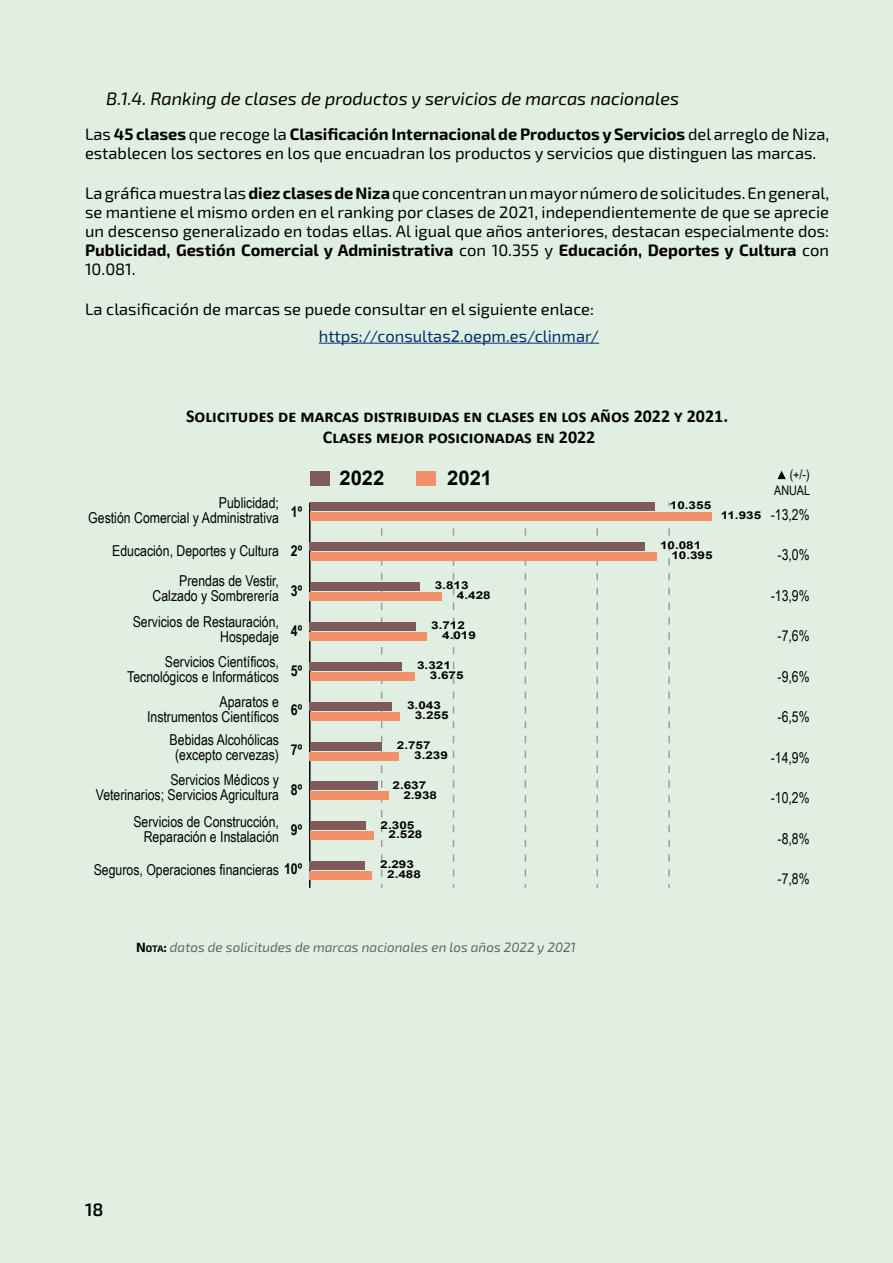
<style>
.page{position:relative;width:893px;height:1263px;background:#e1efe2}
.page>*{position:absolute;margin:0;border:0;box-sizing:border-box;transform-origin:0 0}
.t1{font:700 20.25px "Arial";color:#000}
.t2{font:700 18px/20.7px "Calibri";color:#000;text-align:center}
.t3{font:italic 18px "Exo 2.0";color:#000}
.t4{font:600 18px "Exo 2.0";color:#000}
.t5{font:16.5px/19px "Exo 2.0";color:#000}
.t6{font:16.5px "Exo 2.0";color:#002f6e}
.t7{font:15px/15px "Arial Narrow";color:#000;text-align:right}
.t8{font:700 15px "Arial Narrow";color:#000}
.t9{font:italic 13.5px "Exo 2.0";color:#646363}
.t10{font:13.2px/15.8px "Arial Narrow";color:#000;text-align:right}
.t11{font:700 10.8px "Arial";color:#000;scale:1.25 1}
.s1{font-weight:700}
.s2{font-weight:700;font-style:normal;color:#000}
.s3{font-weight:700;font-style:normal;font-size:9.45px;color:#000}
</style>
<div class="page">
<div style="left:89px;top:88px;width:607px;height:21px;background:#e2efdd;border-radius:10px"></div>
<hr style="left:319px;top:343px;width:280px;height:1px;background:#002f6e">
<hr style="left:309px;top:502px;width:2px;height:386px;background:#000">
<svg style="left:381px;top:528px;width:1px;height:349px"></svg>
<svg style="left:453px;top:528px;width:1px;height:349px"></svg>
<svg style="left:525px;top:528px;width:1px;height:349px"></svg>
<svg style="left:596px;top:528px;width:2px;height:349px"></svg>
<svg style="left:668px;top:502px;width:2px;height:375px"></svg>
<div style="left:416px;top:471px;width:20px;height:14px;background:#f29069"></div>
<div style="left:310px;top:502px;width:345px;height:9px;background:#805a5a"></div>
<div style="left:310px;top:542px;width:335px;height:9px;background:#805a5a"></div>
<div style="left:310px;top:582px;width:110px;height:9px;background:#805a5a"></div>
<div style="left:310px;top:622px;width:106px;height:9px;background:#805a5a"></div>
<div style="left:310px;top:662px;width:92px;height:8px;background:#805a5a"></div>
<div style="left:310px;top:702px;width:82px;height:8px;background:#805a5a"></div>
<div style="left:310px;top:742px;width:72px;height:8px;background:#805a5a"></div>
<div style="left:310px;top:782px;width:67px;height:8px;background:#805a5a"></div>
<div style="left:310px;top:821px;width:55px;height:9px;background:#805a5a"></div>
<div style="left:310px;top:861px;width:55px;height:9px;background:#805a5a"></div>
<div style="left:310px;top:471px;width:20px;height:14px;background:#805a5a"></div>
<div style="left:310px;top:512px;width:402px;height:9px;background:#f29069"></div>
<div style="left:310px;top:552px;width:346px;height:9px;background:#f29069"></div>
<div style="left:310px;top:592px;width:132px;height:9px;background:#f29069"></div>
<div style="left:310px;top:632px;width:117px;height:9px;background:#f29069"></div>
<div style="left:310px;top:672px;width:105px;height:8px;background:#f29069"></div>
<div style="left:310px;top:712px;width:90px;height:8px;background:#f29069"></div>
<div style="left:310px;top:752px;width:89px;height:8px;background:#f29069"></div>
<div style="left:310px;top:792px;width:78px;height:8px;background:#f29069"></div>
<div style="left:310px;top:831px;width:64px;height:9px;background:#f29069"></div>
<div style="left:310px;top:871px;width:62px;height:9px;background:#f29069"></div>
<svg style="left:777px;top:471px;width:9px;height:8px"></svg>
<p class="t3" style="left:106px;top:88px;width:574px">B.1.4. Ranking de clases de productos y servicios de marcas nacionales</p>
<p class="t5" style="left:85px;top:125px;width:746px">Las <span class="s1">45 clases</span> que recoge la <span class="s1">Clasificación Internacional de Productos y Servicios</span> del arreglo de Niza, establecen los sectores en los que encuadran los productos y servicios que distinguen las marcas.</p>
<p class="t5" style="left:85px;top:184px;width:746px;text-align:justify">La gráfica muestra las <span class="s1">diez clases de Niza</span> que concentran un mayor número de solicitudes. En general, se mantiene el mismo orden en el ranking por clases de 2021, independientemente de que se aprecie un descenso generalizado en todas ellas. Al igual que años anteriores, destacan especialmente dos:<br><span class="s1">Publicidad, Gestión Comercial y Administrativa</span> con 10.355 y <span class="s1">Educación, Deportes y Cultura</span> con 10.081.</p>
<p class="t5" style="left:85px;top:300px;width:510px">La clasificación de marcas se puede consultar en el siguiente enlace:</p>
<p class="t6" style="left:319px;top:326px;width:282px">https://consultas2.oepm.es/clinmar/</p>
<p class="t2" style="left:186px;top:405px;width:544px">Solicitudes de marcas distribuidas en clases en los años 2022 y 2021.<br>Clases mejor posicionadas en 2022</p>
<p class="t7" style="left:88px;top:494px;width:192px">Publicidad;<br>Gestión Comercial y Administrativa</p>
<p class="t7" style="left:112px;top:543px;width:168px">Educación, Deportes y Cultura</p>
<p class="t7" style="left:153px;top:572px;width:128px">Prendas de Vestir,<br>Calzado y Sombrerería</p>
<p class="t7" style="left:133px;top:614px;width:148px">Servicios de Restauración,<br>Hospedaje</p>
<p class="t7" style="left:127px;top:654px;width:153px">Servicios Científicos,<br>Tecnológicos e Informáticos</p>
<p class="t7" style="left:147px;top:694px;width:133px">Aparatos e<br>Instrumentos Científicos</p>
<p class="t7" style="left:170px;top:732px;width:111px;text-align:center">Bebidas Alcohólicas (excepto cervezas)</p>
<p class="t7" style="left:96px;top:772px;width:185px">Servicios Médicos y<br>Veterinarios; Servicios Agricultura</p>
<p class="t7" style="left:133px;top:813px;width:147px">Servicios de Construcción,<br>Reparación e Instalación</p>
<p class="t8" style="left:291px;top:500px;width:13px">1º</p>
<p class="t8" style="left:291px;top:540px;width:13px">2º</p>
<p class="t8" style="left:291px;top:579px;width:13px">3º</p>
<p class="t8" style="left:291px;top:619px;width:13px">4º</p>
<p class="t8" style="left:291px;top:659px;width:13px">5º</p>
<p class="t8" style="left:291px;top:699px;width:13px">6º</p>
<p class="t8" style="left:291px;top:738px;width:13px">7º</p>
<p class="t8" style="left:291px;top:778px;width:13px">8º</p>
<p class="t8" style="left:291px;top:818px;width:13px">9º</p>
<p class="t7" style="left:94px;top:862px;width:210px">Seguros, Operaciones financieras <span class="s1">10º</span></p>
<p class="t1" style="left:339px;top:464px;width:46px">2022</p>
<p class="t1" style="left:447px;top:464px;width:46px">2021</p>
<p class="t11" style="left:435px;top:578px;width:29px">3.813</p>
<p class="t11" style="left:431px;top:618px;width:29px">3.712</p>
<p class="t11" style="left:417px;top:658px;width:29px">3.321</p>
<p class="t11" style="left:407px;top:697px;width:29px">3.043</p>
<p class="t11" style="left:397px;top:737px;width:29px">2.757</p>
<p class="t11" style="left:393px;top:777px;width:29px">2.637</p>
<p class="t11" style="left:381px;top:817px;width:29px">2.305</p>
<p class="t11" style="left:380px;top:857px;width:29px">2.293</p>
<p class="t11" style="left:457px;top:588px;width:29px">4.428</p>
<p class="t11" style="left:442px;top:628px;width:29px">4.019</p>
<p class="t11" style="left:430px;top:667px;width:29px">3.675</p>
<p class="t11" style="left:415px;top:707px;width:29px">3.255</p>
<p class="t11" style="left:414px;top:747px;width:29px">3.239</p>
<p class="t11" style="left:403px;top:787px;width:29px">2.938</p>
<p class="t11" style="left:389px;top:827px;width:29px">2.528</p>
<p class="t11" style="left:387px;top:867px;width:29px">2.488</p>
<p class="t11" style="left:670px;top:498px;width:35px">10.355</p>
<p class="t11" style="left:660px;top:538px;width:35px">10.081</p>
<p class="t11" style="left:671px;top:548px;width:35px">10.395</p>
<p class="t11" style="left:721px;top:508px;width:34px">11.935</p>
<p class="t10" style="left:774px;top:466px;width:37px">(+/-)<br>ANUAL</p>
<p class="t7" style="left:771px;top:506px;width:40px">-13,2%</p>
<p class="t7" style="left:778px;top:547px;width:34px">-3,0%</p>
<p class="t7" style="left:771px;top:587px;width:40px">-13,9%</p>
<p class="t7" style="left:778px;top:628px;width:34px">-7,6%</p>
<p class="t7" style="left:778px;top:668px;width:34px">-9,6%</p>
<p class="t7" style="left:778px;top:709px;width:34px">-6,5%</p>
<p class="t7" style="left:771px;top:749px;width:40px">-14,9%</p>
<p class="t7" style="left:771px;top:790px;width:40px">-10,2%</p>
<p class="t7" style="left:778px;top:830px;width:34px">-8,8%</p>
<p class="t7" style="left:778px;top:871px;width:34px">-7,8%</p>
<p class="t9" style="left:136px;top:940px;width:441px"><span class="s2">N</span><span class="s3">ota</span><span class="s2">:</span> datos de solicitudes de marcas nacionales en los años 2022 y 2021</p>
<p class="t4" style="left:85px;top:1199px;width:20px">18</p>
</div>
